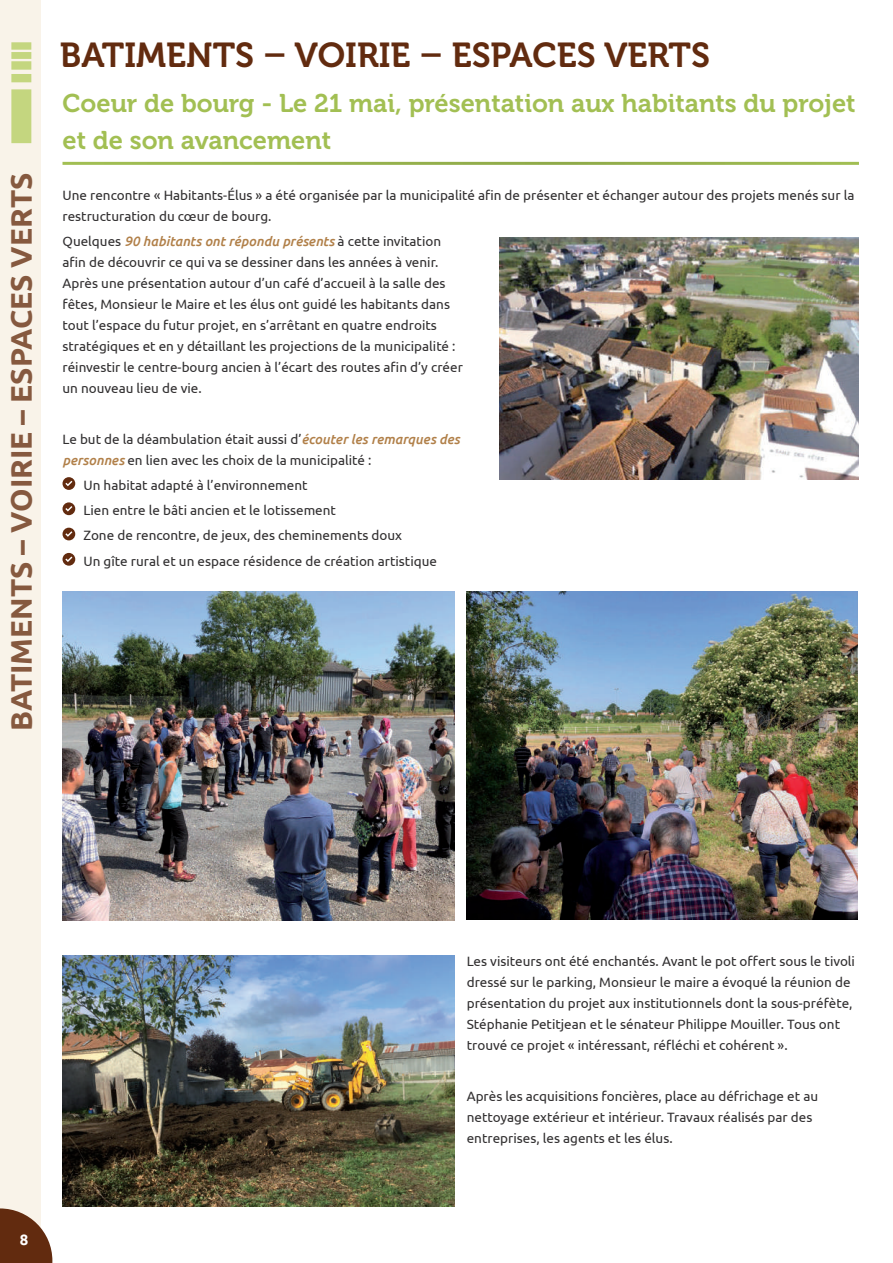
<style>
.page{position:relative;width:893px;height:1263px;background:#fff}
.page>*{position:absolute;margin:0;border:0;box-sizing:border-box;transform-origin:0 0}
.t1{font:34.5px "Museo 700";color:#622b0f}
.t2{font:700 29.7px "Ubuntu";color:#86593f}
.t3{font:25.5px/37.5px "Museo 700";color:#a2bf53}
.t4{font:700 15px "Ubuntu";color:#fff}
.t5{font:13.5px/21px "Ubuntu";color:#312f30}
.s1{font-weight:500;font-style:italic;color:#b18049}
</style>
<div class="page">
<div style="left:0;top:0;width:41px;height:1263px;background:#f9f3e9"></div>
<svg style="left:0;top:1208px;width:52px;height:55px"></svg>
<svg style="left:11px;top:42px;width:20px;height:101px;background:#cddb91"></svg>
<svg style="left:62px;top:477px;width:13px;height:13px"></svg>
<svg style="left:62px;top:502px;width:13px;height:13px"></svg>
<svg style="left:62px;top:528px;width:13px;height:12px"></svg>
<svg style="left:62px;top:553px;width:13px;height:13px"></svg>
<img style="left:499px;top:238px;width:360px;height:241px">
<img style="left:63px;top:956px;width:392px;height:250px">
<img style="left:467px;top:591px;width:391px;height:329px">
<img style="left:63px;top:591px;width:392px;height:330px">
<h2 class="t2" style="left:3px;top:731px;width:560px;rotate:-90deg">BATIMENTS – VOIRIE – ESPACES VERTS</h2>
<h1 class="t1" style="left:60px;top:36px;width:652px">BATIMENTS – VOIRIE – ESPACES VERTS</h1>
<h3 class="t3" style="left:63px;top:84px;width:795px">Coeur de bourg - Le 21 mai, présentation aux habitants du projet et de son avancement</h3>
<p class="t5" style="left:63px;top:184px;width:793px">Une rencontre « Habitants-Élus » a été organisée par la municipalité afin de présenter et échanger autour des projets menés sur la restructuration du cœur de bourg.</p>
<p class="t5" style="left:63px;top:230px;width:402px">Quelques <span class="s1">90 habitants ont répondu présents</span> à cette invitation afin de découvrir ce qui va se dessiner dans les années à venir.<br>Après une présentation autour d’un café d’accueil à la salle des fêtes, Monsieur le Maire et les élus ont guidé les habitants dans tout l’espace du futur projet, en s’arrêtant en quatre endroits stratégiques et en y détaillant les projections de la municipalité : réinvestir le centre-bourg ancien à l’écart des routes afin d’y créer un nouveau lieu de vie.</p>
<p class="t5" style="left:63px;top:428px;width:399px">Le but de la déambulation était aussi d’<span class="s1">écouter les remarques des personnes</span> en lien avec les choix de la municipalité :</p>
<p class="t5" style="left:83px;top:472px;width:355px;line-height:25.2px">Un habitat adapté à l’environnement<br>Lien entre le bâti ancien et le lotissement<br>Zone de rencontre, de jeux, des cheminements doux<br>Un gîte rural et un espace résidence de création artistique</p>
<p class="t4" style="left:20px;top:1230px;width:10px">8</p>
<p class="t5" style="left:467px;top:950px;width:390px">Les visiteurs ont été enchantés. Avant le pot offert sous le tivoli dressé sur le parking, Monsieur le maire a évoqué la réunion de présentation du projet aux institutionnels dont la sous-préfète, Stéphanie Petitjean et le sénateur Philippe Mouiller. Tous ont trouvé ce projet « intéressant, réfléchi et cohérent ».</p>
<p class="t5" style="left:467px;top:1085px;width:353px">Après les acquisitions foncières, place au défrichage et au nettoyage extérieur et intérieur. Travaux réalisés par des entreprises, les agents et les élus.</p>
</div>
